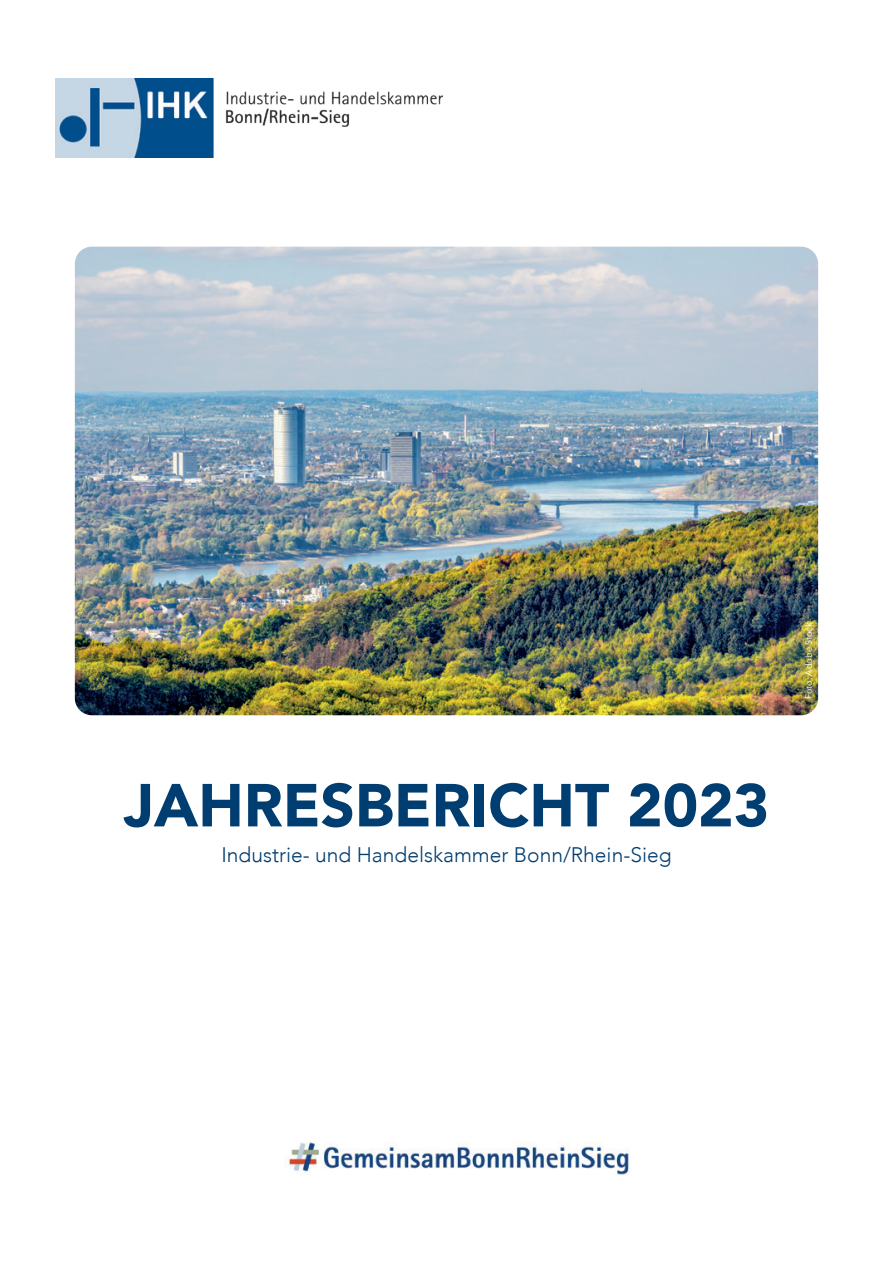
<style>
.page{position:relative;width:893px;height:1263px;background:#fff}
.page>*{position:absolute;margin:0;border:0;box-sizing:border-box;transform-origin:0 0}
.t1{font:900 60px "Avenir";color:#003d70}
.t2{font:300 21px "Avenir";color:#003d70}
.t3{font:9px "Avenir Next";color:#fff}
</style>
<div class="page">
<img style="left:55px;top:79px;width:387px;height:79px">
<img style="left:288px;top:1142px;width:342px;height:33px">
<img style="left:75px;top:247px;width:743px;height:468px">
<h1 class="t1" style="left:124px;top:754px;width:647px">JAHRESBERICHT 2023</h1>
<p class="t2" style="left:221px;top:843px;width:452px">Industrie- und Handelskammer Bonn/Rhein-Sieg</p>
<p class="t3" style="left:801px;top:699px;width:78px;rotate:-90deg">Foto: Adobe Stock</p>
</div>
